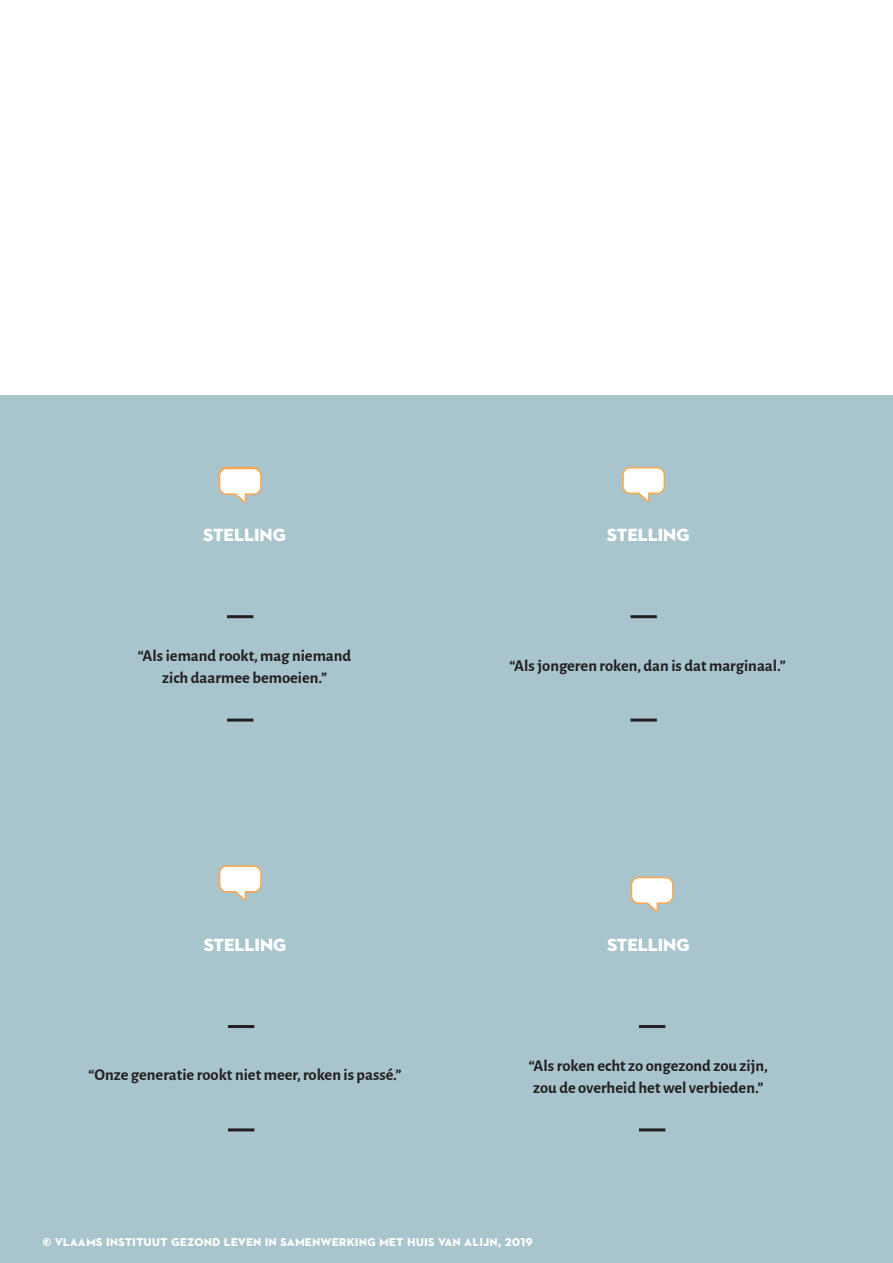
<style>
.page{position:relative;width:893px;height:1263px;background:#fff}
.page>*{position:absolute;margin:0;border:0;box-sizing:border-box;transform-origin:0 0}
.t1{font:18px "Neutraface 2 Display Titling";color:#fff}
.t2{font:700 16.5px "Alegreya Sans";color:#231f20}
.Alineastijl_2{font:700 15px "Neutraface 2 Text";color:#fff}
</style>
<div class="page">
<div style="left:0;top:395px;width:893px;height:868px;background:#a8c4cc"></div>
<hr style="left:227px;top:615px;width:26px;height:3px;background:#231f20">
<hr style="left:227px;top:718px;width:26px;height:3px;background:#231f20">
<svg style="left:630px;top:876px;width:44px;height:36px"></svg>
<hr style="left:228px;top:1025px;width:26px;height:3px;background:#231f20">
<hr style="left:639px;top:1025px;width:26px;height:3px;background:#231f20">
<hr style="left:228px;top:1128px;width:26px;height:3px;background:#231f20">
<hr style="left:639px;top:1128px;width:26px;height:3px;background:#231f20">
<svg style="left:622px;top:466px;width:44px;height:37px"></svg>
<hr style="left:630px;top:615px;width:27px;height:3px;background:#231f20">
<hr style="left:630px;top:718px;width:27px;height:3px;background:#231f20">
<svg style="left:218px;top:466px;width:44px;height:37px"></svg>
<svg style="left:218px;top:865px;width:44px;height:36px"></svg>
<p class="t1" style="left:203px;top:524px;width:84px">STELLING</p>
<p class="t2" style="left:138px;top:643px;width:215px">“Als iemand rookt, mag niemand</p>
<p class="t2" style="left:162px;top:666px;width:166px">zich daarmee bemoeien.”</p>
<p class="t1" style="left:607px;top:524px;width:84px">STELLING</p>
<p class="t2" style="left:509px;top:654px;width:278px">“Als jongeren roken, dan is dat marginaal.”</p>
<p class="t1" style="left:204px;top:934px;width:84px">STELLING</p>
<p class="t1" style="left:607px;top:934px;width:84px">STELLING</p>
<p class="t2" style="left:89px;top:1062px;width:315px">“Onze generatie rookt niet meer, roken is passé.”</p>
<p class="t2" style="left:529px;top:1053px;width:241px">“Als roken echt zo ongezond zou zijn,</p>
<p class="t2" style="left:533px;top:1076px;width:232px">zou de overheid het wel verbieden.”</p>
<p class="Alineastijl_2" style="left:43px;top:1231px;width:492px">© vlaams instituut gezond leven in samenwerking met huis van alijn, 2019</p>
</div>
